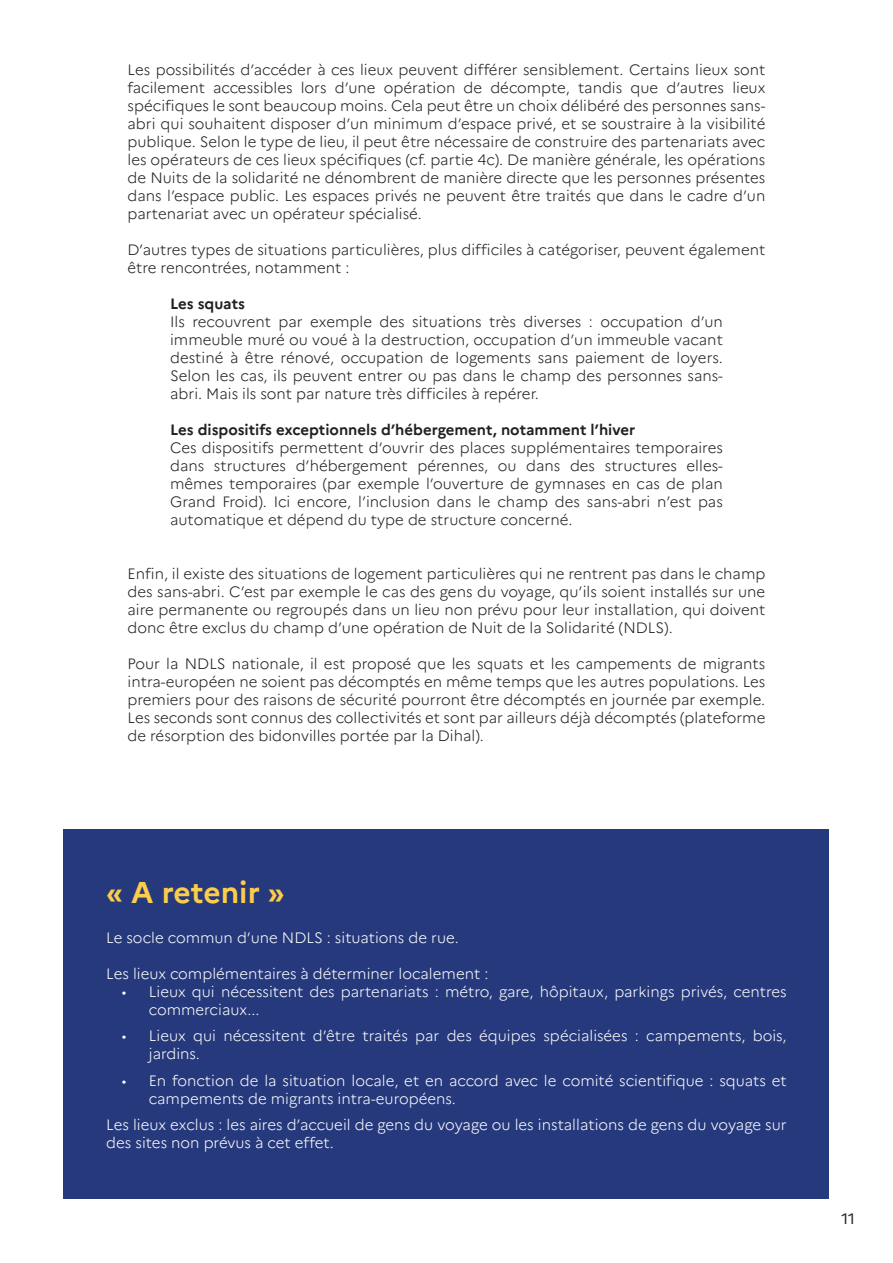
<style>
.page{position:relative;width:893px;height:1263px;background:#fff}
.page>*{position:absolute;margin:0;border:0;box-sizing:border-box;transform-origin:0 0}
.t1{font:700 30px "Marianne";color:#fccd4b}
.t2{font:300 15px/18px "Marianne";color:#231f20;text-align:justify}
.t3{font:300 15px/18px "Marianne";color:#fff}
.t4{font:700 15px "Marianne";color:#231f20}
.t5{font:15px "Marianne";color:#231f20}
</style>
<div class="page">
<div style="left:64px;top:829px;width:765px;height:370px;background:#26397c"></div>
<p class="t2" style="left:128px;top:61px;width:639px">Les possibilités d’accéder à ces lieux peuvent différer sensiblement. Certains lieux sont facilement accessibles lors d’une opération de décompte, tandis que d’autres lieux spécifiques le sont beaucoup moins. Cela peut être un choix délibéré des personnes sans&shy;abri qui souhaitent disposer d’un minimum d’espace privé, et se soustraire à la visibilité publique. Selon le type de lieu, il peut être nécessaire de construire des partenariats avec les opérateurs de ces lieux spécifiques (cf. partie 4c). De manière générale, les opérations de Nuits de la solidarité ne dénombrent de manière directe que les personnes présentes dans l’espace public. Les espaces privés ne peuvent être traités que dans le cadre d’un partenariat avec un opérateur spécialisé.</p>
<p class="t2" style="left:128px;top:241px;width:639px">D’autres types de situations particulières, plus difficiles à catégoriser, peuvent également être rencontrées, notamment :</p>
<p class="t4" style="left:170px;top:295px;width:76px">Les squats</p>
<p class="t2" style="left:170px;top:313px;width:554px">Ils recouvrent par exemple des situations très diverses : occupation d’un immeuble muré ou voué à la destruction, occupation d’un immeuble vacant destiné à être rénové, occupation de logements sans paiement de loyers.<br>Selon les cas, ils peuvent entrer ou pas dans le champ des personnes sans&shy;abri. Mais ils sont par nature très difficiles à repérer.</p>
<p class="t4" style="left:170px;top:421px;width:467px">Les dispositifs exceptionnels d’hébergement, notamment l’hiver</p>
<p class="t2" style="left:170px;top:439px;width:554px">Ces dispositifs permettent d’ouvrir des places supplémentaires temporaires dans structures d’hébergement pérennes, ou dans des structures elles&shy;mêmes temporaires (par exemple l’ouverture de gymnases en cas de plan Grand Froid). Ici encore, l’inclusion dans le champ des sans-abri n’est pas automatique et dépend du type de structure concerné.</p>
<p class="t2" style="left:128px;top:565px;width:639px">Enfin, il existe des situations de logement particulières qui ne rentrent pas dans le champ des sans-abri. C’est par exemple le cas des gens du voyage, qu’ils soient installés sur une aire permanente ou regroupés dans un lieu non prévu pour leur installation, qui doivent donc être exclus du champ d’une opération de Nuit de la Solidarité (NDLS).</p>
<p class="t2" style="left:128px;top:655px;width:639px">Pour la NDLS nationale, il est proposé que les squats et les campements de migrants intra-européen ne soient pas décomptés en même temps que les autres populations. Les premiers pour des raisons de sécurité pourront être décomptés en journée par exemple.<br>Les seconds sont connus des collectivités et sont par ailleurs déjà décomptés (plateforme de résorption des bidonvilles portée par la Dihal).</p>
<p class="t1" style="left:106px;top:874px;width:180px">« A retenir »</p>
<p class="t3" style="left:106px;top:928px;width:354px">Le socle commun d’une NDLS : situations de rue.</p>
<p class="t3" style="left:106px;top:964px;width:384px">Les lieux complémentaires à déterminer localement :</p>
<p class="t3" style="left:149px;top:982px;width:639px;text-indent:-27px">• Lieux qui nécessitent des partenariats : métro, gare, hôpitaux, parkings privés, centres commerciaux...</p>
<p class="t3" style="left:149px;top:1027px;width:639px;text-indent:-27px">• Lieux qui nécessitent d’être traités par des équipes spécialisées : campements, bois, jardins.</p>
<p class="t3" style="left:149px;top:1071px;width:639px;text-indent:-27px">• En fonction de la situation locale, et en accord avec le comité scientifique : squats et campements de migrants intra-européens.</p>
<p class="t3" style="left:106px;top:1116px;width:682px">Les lieux exclus : les aires d’accueil de gens du voyage ou les installations de gens du voyage sur des sites non prévus à cet effet.</p>
<p class="t5" style="left:841px;top:1209px;width:15px">11</p>
</div>
